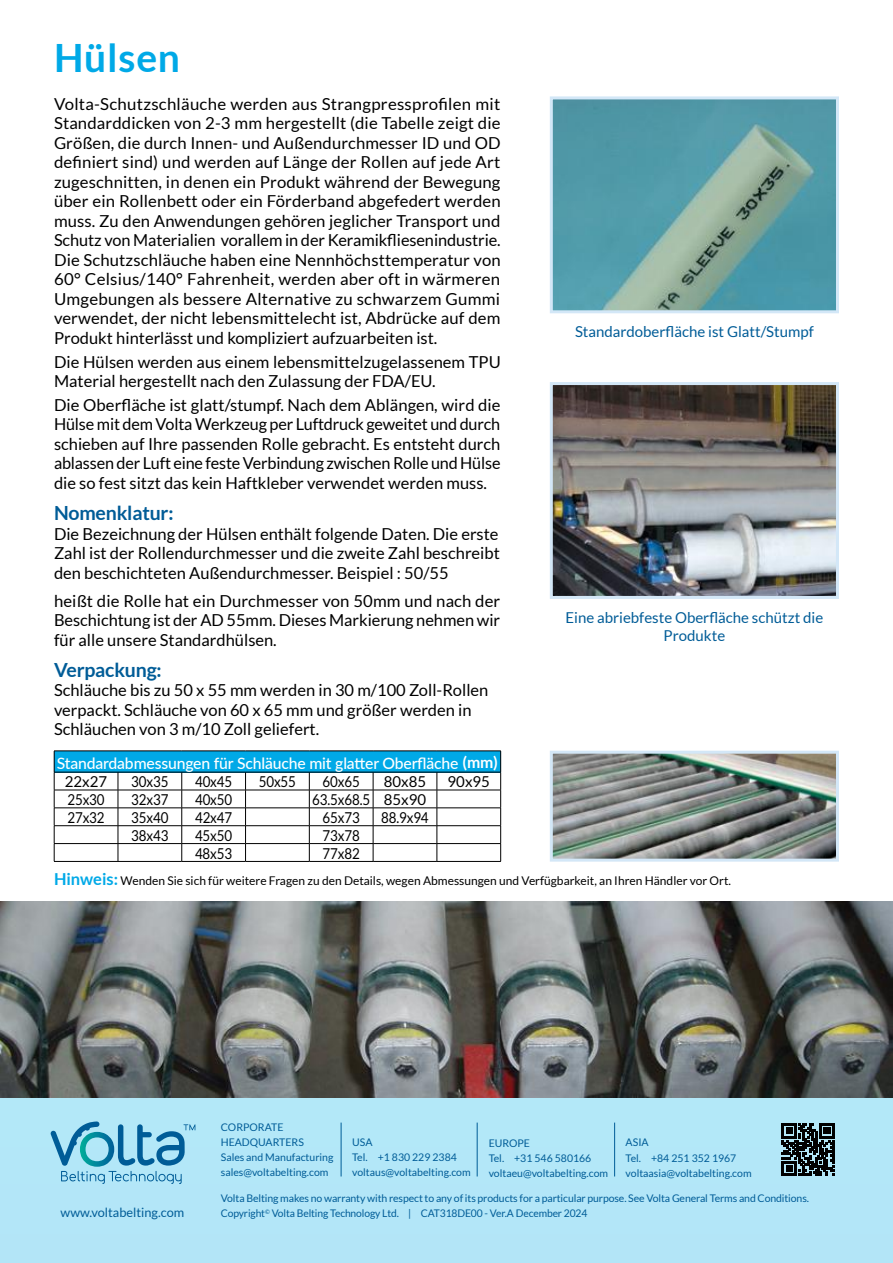
<style>
.page{position:relative;width:893px;height:1263px;background:#fff}
.page>*{position:absolute;margin:0;border:0;box-sizing:border-box;transform-origin:0 0}
.t1{font:700 39px "Lato";letter-spacing:.02em;color:#00a9e7}
.t2{font:700 19.5px "Lato";letter-spacing:-.01em;color:#005c97}
.t3{font:16.5px/19.5px "Lato";color:#000;text-align:justify}
.t4{font:500 15.75px "Lato";letter-spacing:-.01em;color:#fff}
.t5{font:15px "Lato";letter-spacing:-.01em;color:#000;scale:.89 1}
.t6{font:15px/18px "Lato";color:#005c97;text-align:center}
.t7{font:15px "Lato";letter-spacing:-.01em;color:#000}
.t8{font:12.75px "Lato";color:#005c97}
.t9{font:12px "Lato";color:#000}
.t10{font:10.5px/15px "Lato";letter-spacing:-.01em;color:#005c97}
.s1{font-weight:700}
.s2{font-weight:700;font-size:16.5px;color:#00a9e7}
</style>
<div class="page">
<div style="left:0;top:1067px;width:893px;height:196px;background:#b3e6f8"></div>
<img style="left:0;top:901px;width:893px;height:196px">
<div style="left:54px;top:751px;width:447px;height:21px;background:#00a9e7"></div>
<hr style="left:54px;top:751px;width:64px;height:1px;background:#000">
<hr style="left:118px;top:751px;width:64px;height:1px;background:#000">
<hr style="left:182px;top:751px;width:64px;height:1px;background:#000">
<hr style="left:246px;top:751px;width:63px;height:1px;background:#000">
<hr style="left:309px;top:751px;width:64px;height:1px;background:#000">
<hr style="left:373px;top:751px;width:64px;height:1px;background:#000">
<hr style="left:437px;top:751px;width:64px;height:1px;background:#000">
<hr style="left:54px;top:772px;width:64px;height:1px;background:#000">
<hr style="left:118px;top:772px;width:64px;height:1px;background:#000">
<hr style="left:182px;top:772px;width:64px;height:1px;background:#000">
<hr style="left:246px;top:772px;width:63px;height:1px;background:#000">
<hr style="left:309px;top:772px;width:64px;height:1px;background:#000">
<hr style="left:373px;top:772px;width:64px;height:1px;background:#000">
<hr style="left:437px;top:772px;width:64px;height:1px;background:#000">
<hr style="left:54px;top:790px;width:64px;height:1px;background:#000">
<hr style="left:118px;top:790px;width:64px;height:1px;background:#000">
<hr style="left:182px;top:790px;width:64px;height:1px;background:#000">
<hr style="left:246px;top:790px;width:63px;height:1px;background:#000">
<hr style="left:309px;top:790px;width:64px;height:1px;background:#000">
<hr style="left:373px;top:790px;width:64px;height:1px;background:#000">
<hr style="left:437px;top:790px;width:64px;height:1px;background:#000">
<hr style="left:54px;top:807px;width:64px;height:1px;background:#000">
<hr style="left:118px;top:807px;width:64px;height:1px;background:#000">
<hr style="left:182px;top:807px;width:64px;height:1px;background:#000">
<hr style="left:246px;top:807px;width:63px;height:1px;background:#000">
<hr style="left:309px;top:807px;width:64px;height:1px;background:#000">
<hr style="left:373px;top:807px;width:64px;height:1px;background:#000">
<hr style="left:437px;top:807px;width:64px;height:1px;background:#000">
<hr style="left:54px;top:825px;width:64px;height:1px;background:#000">
<hr style="left:118px;top:825px;width:64px;height:1px;background:#000">
<hr style="left:182px;top:825px;width:64px;height:1px;background:#000">
<hr style="left:246px;top:825px;width:63px;height:1px;background:#000">
<hr style="left:309px;top:825px;width:64px;height:1px;background:#000">
<hr style="left:373px;top:825px;width:64px;height:1px;background:#000">
<hr style="left:437px;top:825px;width:64px;height:1px;background:#000">
<hr style="left:54px;top:843px;width:64px;height:1px;background:#000">
<svg style="left:54px;top:751px;width:1px;height:110px"></svg>
<hr style="left:118px;top:843px;width:64px;height:1px;background:#000">
<svg style="left:118px;top:772px;width:1px;height:89px"></svg>
<hr style="left:182px;top:843px;width:64px;height:1px;background:#000">
<svg style="left:181px;top:772px;width:1px;height:89px"></svg>
<hr style="left:246px;top:843px;width:63px;height:1px;background:#000">
<svg style="left:245px;top:772px;width:1px;height:89px"></svg>
<hr style="left:309px;top:843px;width:64px;height:1px;background:#000">
<svg style="left:309px;top:772px;width:1px;height:89px"></svg>
<hr style="left:373px;top:843px;width:64px;height:1px;background:#000">
<svg style="left:373px;top:772px;width:1px;height:89px"></svg>
<hr style="left:437px;top:843px;width:64px;height:1px;background:#000">
<svg style="left:437px;top:772px;width:1px;height:89px"></svg>
<svg style="left:500px;top:751px;width:1px;height:110px"></svg>
<hr style="left:54px;top:861px;width:64px;height:1px;background:#000">
<hr style="left:118px;top:861px;width:64px;height:1px;background:#000">
<hr style="left:182px;top:861px;width:64px;height:1px;background:#000">
<hr style="left:246px;top:861px;width:63px;height:1px;background:#000">
<hr style="left:309px;top:861px;width:64px;height:1px;background:#000">
<hr style="left:373px;top:861px;width:64px;height:1px;background:#000">
<hr style="left:437px;top:861px;width:64px;height:1px;background:#000">
<img style="left:554px;top:755px;width:281px;height:103px">
<div style="left:550px;top:751px;width:289px;height:111px;border:3px solid #d3e7f7"></div>
<img style="left:554px;top:100px;width:281px;height:209px">
<div style="left:550px;top:96px;width:289px;height:217px;border:3px solid #d3e7f7"></div>
<img style="left:554px;top:386px;width:281px;height:209px">
<div style="left:550px;top:382px;width:289px;height:217px;border:3px solid #d3e7f7"></div>
<svg style="left:50px;top:1121px;width:145px;height:63px"></svg>
<hr style="left:341px;top:1122px;width:1px;height:54px;background:#005c97">
<hr style="left:477px;top:1122px;width:1px;height:54px;background:#005c97">
<hr style="left:614px;top:1122px;width:1px;height:54px;background:#005c97">
<svg style="left:782px;top:1123px;width:52px;height:53px"></svg>
<h1 class="t1" style="left:54px;top:35px;width:128px">Hülsen</h1>
<p class="t3" style="left:54px;top:94px;width:448px">Volta-Schutzschläuche werden aus Strangpressprofilen mit Standarddicken von 2-3 mm hergestellt (die Tabelle zeigt die Größen, die durch Innen- und Außendurchmesser ID und OD definiert sind) und werden auf Länge der Rollen auf jede Art zugeschnitten, in denen ein Produkt während der Bewegung über ein Rollenbett oder ein Förderband abgefedert werden muss. Zu den Anwendungen gehören jeglicher Transport und Schutz von Materialien vorallem in der Keramikfliesenindustrie.<br>Die Schutzschläuche haben eine Nennhöchsttemperatur von 60° Celsius/140° Fahrenheit, werden aber oft in wärmeren Umgebungen als bessere Alternative zu schwarzem Gummi verwendet, der nicht lebensmittelecht ist, Abdrücke auf dem Produkt hinterlässt und kompliziert aufzuarbeiten ist.</p>
<p class="t3" style="left:54px;top:352px;width:448px">Die Hülsen werden aus einem lebensmittelzugelassenem TPU<br>Material hergestellt nach den Zulassung der FDA/EU.</p>
<p class="t3" style="left:54px;top:395px;width:448px">Die Oberfläche ist glatt/stumpf. Nach dem Ablängen, wird die Hülse mit dem Volta Werkzeug per Luftdruck geweitet und durch schieben auf Ihre passenden Rolle gebracht. Es entsteht durch ablassen der Luft eine feste Verbindung zwischen Rolle und Hülse die so fest sitzt das kein Haftkleber verwendet werden muss.</p>
<p class="t2" style="left:54px;top:502px;width:121px">Nomenklatur:</p>
<p class="t3" style="left:54px;top:524px;width:447px">Die Bezeichnung der Hülsen enthält folgende Daten. Die erste Zahl ist der Rollendurchmesser und die zweite Zahl beschreibt den beschichteten Außendurchmesser. Beispiel : 50/55</p>
<p class="t3" style="left:54px;top:591px;width:448px">heißt die Rolle hat ein Durchmesser von 50mm und nach der Beschichtung ist der AD 55mm. Dieses Markierung nehmen wir für alle unsere Standardhülsen.</p>
<p class="t2" style="left:54px;top:658px;width:109px">Verpackung:</p>
<p class="t3" style="left:54px;top:680px;width:436px;text-align:left">Schläuche bis zu 50 x 55 mm werden in 30 m/100 Zoll-Rollen verpackt. Schläuche von 60 x 65 mm und größer werden in<br>Schläuchen von 3 m/10 Zoll geliefert.</p>
<p class="t4" style="left:57px;top:752px;width:443px">Standardabmessungen für Schläuche mit glatter Oberfläche <span class="s1">(mm)</span></p>
<p class="t7" style="left:65px;top:773px;width:44px">22x27</p>
<p class="t5" style="left:131px;top:773px;width:43px">30x35</p>
<p class="t5" style="left:195px;top:773px;width:43px">40x45</p>
<p class="t5" style="left:259px;top:773px;width:43px">50x55</p>
<p class="t5" style="left:323px;top:773px;width:43px">60x65</p>
<p class="t7" style="left:384px;top:773px;width:44px">80x85</p>
<p class="t7" style="left:448px;top:773px;width:44px">90x95</p>
<p class="t5" style="left:67px;top:791px;width:43px">25x30</p>
<p class="t5" style="left:131px;top:791px;width:43px">32x37</p>
<p class="t5" style="left:195px;top:791px;width:43px">40x50</p>
<p class="t5" style="left:312px;top:791px;width:129px">63.5x68.5 85x90</p>
<p class="t5" style="left:67px;top:809px;width:43px">27x32</p>
<p class="t5" style="left:131px;top:809px;width:43px">35x40</p>
<p class="t5" style="left:195px;top:809px;width:43px">42x47</p>
<p class="t5" style="left:323px;top:809px;width:43px">65x73</p>
<p class="t5" style="left:381px;top:809px;width:55px">88.9x94</p>
<p class="t5" style="left:131px;top:827px;width:43px">38x43</p>
<p class="t5" style="left:195px;top:827px;width:43px">45x50</p>
<p class="t5" style="left:323px;top:827px;width:43px">73x78</p>
<p class="t5" style="left:195px;top:845px;width:43px">48x53</p>
<p class="t5" style="left:323px;top:845px;width:43px">77x82</p>
<p class="t6" style="left:575px;top:323px;width:240px">Standardoberfläche ist Glatt/Stumpf</p>
<p class="t6" style="left:565px;top:608px;width:259px">Eine abriebfeste Oberfläche schützt die<br>Produkte</p>
<p class="t9" style="left:54px;top:873px;width:679px"><span class="s2">Hinweis:</span> Wenden Sie sich für weitere Fragen zu den Details, wegen Abmessungen und Verfügbarkeit, an Ihren Händler vor Ort.</p>
<p class="t10" style="left:221px;top:1120px;width:114px">CORPORATE<br>HEADQUARTERS<br>Sales and Manufacturing sales@voltabelting.com</p>
<p class="t10" style="left:352px;top:1135px;width:120px">USA<br>Tel. +1 830 229 2384 voltaus@voltabelting.com</p>
<p class="t10" style="left:626px;top:1135px;width:127px">ASIA<br>Tel. +84 251 352 1967 voltaasia@voltabelting.com</p>
<p class="t10" style="left:489px;top:1135px;width:121px">EUROPE<br>Tel. +31 546 580166 voltaeu@voltabelting.com</p>
<p class="t8" style="left:61px;top:1206px;width:125px">www.voltabelting.com</p>
<p class="t10" style="left:221px;top:1190px;width:590px">Volta Belting makes no warranty with respect to any of its products for a particular purpose. See Volta General Terms and Conditions.</p>
<p class="t10" style="left:221px;top:1206px;width:368px">Copyright<sup>©</sup> Volta Belting Technology Ltd. | CAT318DE00 - Ver.A December 2024</p>
</div>
